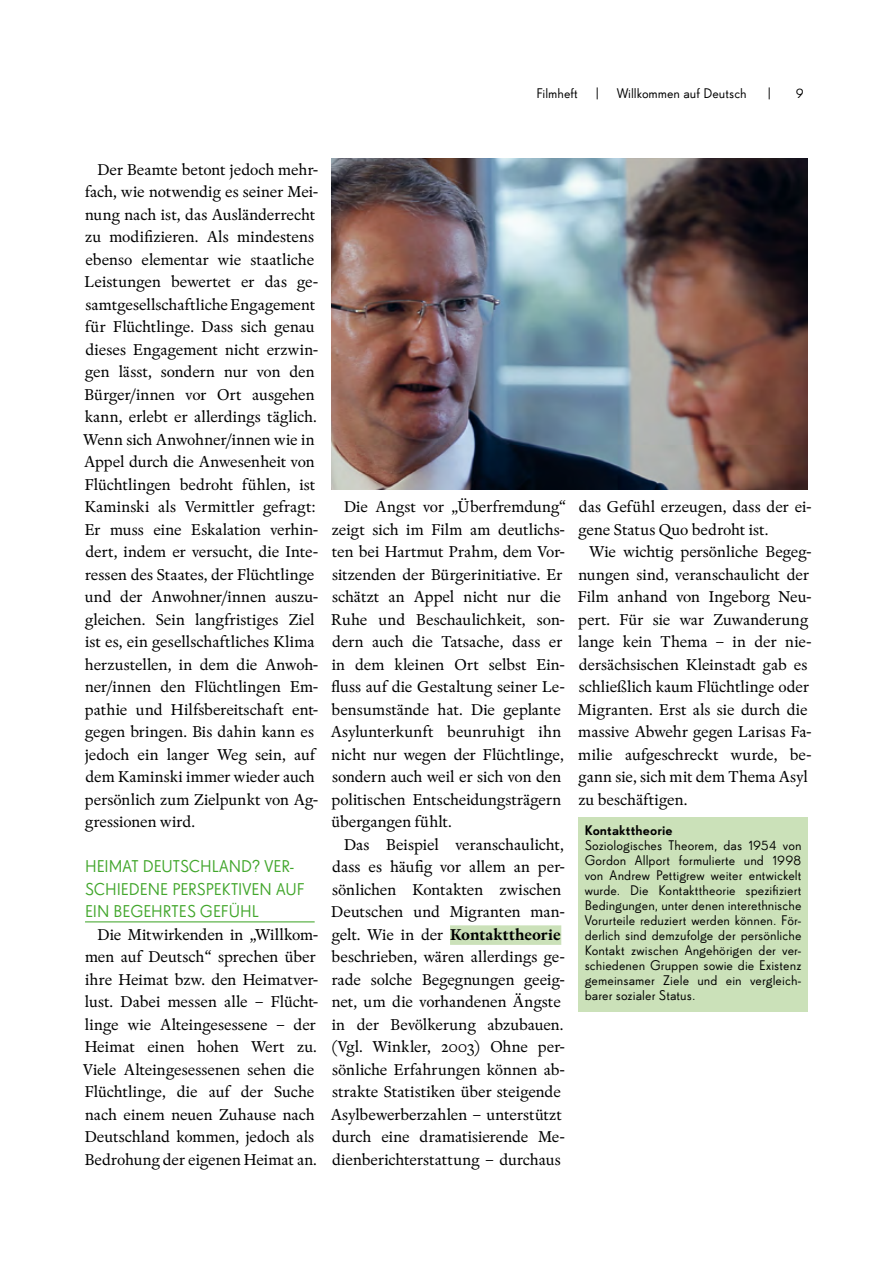
<style>
.page{position:relative;width:893px;height:1263px;background:#fff}
.page>*{position:absolute;margin:0;border:0;box-sizing:border-box;transform-origin:0 0}
.t1{font:16.5px/22.5px "Rongel";color:#000}
.t2{font:16.5px "Super Grotesk B Rg LF";color:#41a62b}
.t3{font:13.5px/15px "Super Grotesk B Rg LF";color:#000;text-align:justify}
.t4{font:13.5px "Super Grotesk B Med LF";letter-spacing:.01em;color:#000}
.s1{font-weight:700}
</style>
<div class="page">
<hr style="left:85px;top:921px;width:230px;height:1px;background:#41a62b">
<div style="left:450px;top:925px;width:111px;height:20px;background:#cbe1b9"></div>
<img style="left:332px;top:159px;width:476px;height:330px">
<div style="left:578px;top:817px;width:230px;height:195px;background:#cbe1b9"></div>
<p class="t3" style="left:537px;top:86px;width:43px">Filmheft</p>
<p class="t3" style="left:595px;top:86px;width:153px">| Willkommen auf Deutsch</p>
<p class="t3" style="left:767px;top:86px;width:7px">|</p>
<p class="t3" style="left:796px;top:86px;width:9px">9</p>
<p class="t1" style="left:84px;top:158px;width:236px;text-indent:14px">Der Beamte betont jedoch mehr&shy;fach, wie notwendig es seiner Mei&shy;nung nach ist, das Ausländerrecht zu modifizieren. Als mindestens ebenso elementar wie staatliche<br>Leistungen bewertet er das ge&shy;samtgesellschaftliche Engagement für Flüchtlinge. Dass sich genau dieses Engagement nicht erzwin&shy;gen lässt, sondern nur von den<br>Bürger/innen vor Ort ausgehen kann, erlebt er allerdings täglich.<br>Wenn sich Anwohner/innen wie in<br>Appel durch die Anwesenheit von<br>Flüchtlingen bedroht fühlen, ist<br>Kaminski als Vermittler gefragt:<br>Er muss eine Eskalation verhin&shy;dert, indem er versucht, die Inte&shy;ressen des Staates, der Flüchtlinge und der Anwohner/innen auszu&shy;gleichen. Sein langfristiges Ziel ist es, ein gesellschaftliches Klima herzustellen, in dem die Anwoh&shy;ner/innen den Flüchtlingen Em&shy;pathie und Hilfsbereitschaft ent&shy;gegen bringen. Bis dahin kann es jedoch ein langer Weg sein, auf dem Kaminski immer wieder auch persönlich zum Zielpunkt von Ag&shy;gressionen wird.</p>
<p class="t2" style="left:85px;top:857px;width:10px">Heimat</p>
<p class="t2" style="left:143px;top:857px;width:21px">Deuts</p>
<p class="t2" style="left:189px;top:857px;width:34px">chland</p>
<p class="t2" style="left:252px;top:857px;width:44px">? Ver-</p>
<p class="t2" style="left:85px;top:880px;width:41px">schiedene</p>
<p class="t2" style="left:172px;top:880px;width:18px">Perspektiven</p>
<p class="t2" style="left:276px;top:880px;width:11px">auf</p>
<p class="t2" style="left:85px;top:902px;width:9px">ein</p>
<p class="t2" style="left:114px;top:902px;width:10px">bege</p>
<p class="t2" style="left:151px;top:902px;width:21px">hrtes</p>
<p class="t2" style="left:200px;top:902px;width:57px">Gefühl</p>
<p class="t1" style="left:83px;top:924px;width:237px;text-indent:14px">Die Mitwirkenden in „Willkom&shy;men auf Deutsch“ sprechen über ihre Heimat bzw. den Heimatver&shy;lust. Dabei messen alle – Flücht&shy;linge wie Alteingesessene – der<br>Heimat einen hohen Wert zu.<br>Viele Alteingesessenen sehen die<br>Flüchtlinge, die auf der Suche nach einem neuen Zuhause nach<br>Deutschland kommen, jedoch als<br>Bedrohung der eigenen Heimat an.</p>
<p class="t1" style="left:331px;top:496px;width:237px;text-indent:13px">Die Angst vor „Überfremdung“ zeigt sich im Film am deutlichs&shy;ten bei Hartmut Prahm, dem Vor&shy;sitzenden der Bürgerinitiative. Er schätzt an Appel nicht nur die<br>Ruhe und Beschaulichkeit, son&shy;dern auch die Tatsache, dass er in dem kleinen Ort selbst Ein&shy;fluss auf die Gestaltung seiner Le&shy;bensumstände hat. Die geplante<br>Asylunterkunft beunruhigt ihn nicht nur wegen der Flüchtlinge, sondern auch weil er sich von den politischen Entscheidungsträgern übergangen fühlt.</p>
<p class="t1" style="left:331px;top:834px;width:236px;text-indent:13px">Das Beispiel veranschaulicht, dass es häufig vor allem an per&shy;sönlichen Kontakten zwischen<br>Deutschen und Migranten man&shy;gelt. Wie in der <span class="s1">Kontakttheorie </span>beschrieben, wären allerdings ge&shy;rade solche Begegnungen geeig&shy;net, um die vorhandenen Ängste in der Bevölkerung abzubauen. (Vgl. Winkler, 2003) Ohne per&shy;sönliche Erfahrungen können ab&shy;strakte Statistiken über steigende<br>Asylbewerberzahlen – unterstützt durch eine dramatisierende Me&shy;dienberichterstattung – durchaus</p>
<p class="t1" style="left:578px;top:496px;width:235px">das Gefühl erzeugen, dass der ei&shy;gene Status Quo bedroht ist.</p>
<p class="t1" style="left:578px;top:541px;width:235px;text-indent:12px">Wie wichtig persönliche Begeg&shy;nungen sind, veranschaulicht der<br>Film anhand von Ingeborg Neu&shy;pert. Für sie war Zuwanderung lange kein Thema – in der nie&shy;dersächsischen Kleinstadt gab es schließlich kaum Flüchtlinge oder<br>Migranten. Erst als sie durch die massive Abwehr gegen Larisas Fa&shy;milie aufgeschreckt wurde, be&shy;gann sie, sich mit dem Thema Asyl zu beschäftigen.</p>
<p class="t4" style="left:585px;top:822px;width:89px">Kontakttheorie</p>
<p class="t3" style="left:585px;top:838px;width:218px">Soziologisches Theorem, das 1954 von Gordon Allport formulierte und 1998 von Andrew Pettigrew weiter entwickelt wurde. Die Kontakttheorie spezifiziert Bedingungen, unter denen interethnische Vorurteile reduziert werden können. För&shy;derlich sind demzufolge der persönliche Kontakt zwischen Angehörigen der ver&shy;schiedenen Gruppen sowie die Existenz gemeinsamer Ziele und ein vergleich&shy;barer sozialer Status.</p>
</div>
